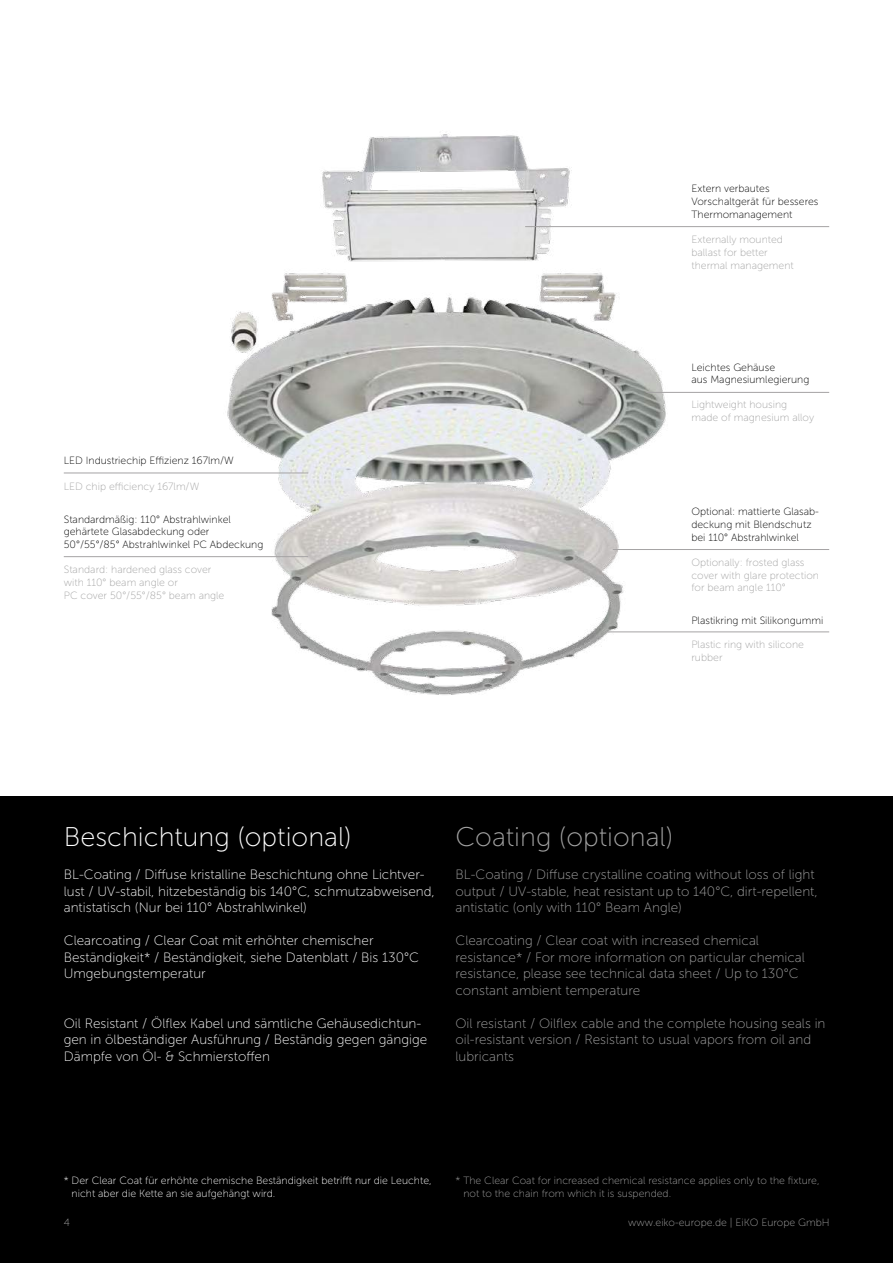
<style>
.page{position:relative;width:893px;height:1263px;background:#fff}
.page>*{position:absolute;margin:0;border:0;box-sizing:border-box;transform-origin:0 0}
.t1{font:27px "Museo Sans 100";color:#fff}
.t2{font:27px "Museo Sans 100";color:#a3a3a3}
.t3{font:13.5px/16.5px "Museo Sans 100";color:#a3a3a3}
.t4{font:13.5px/16.5px "Museo Sans 100";color:#fff}
.t5{font:10.5px/12.6px "Museo Sans 100";color:#a3a3a3}
.t6{font:10.5px/12.6px "Museo Sans 100";color:#000}
.t7{font:10.5px/12.6px "Museo Sans 100";color:#fff}
</style>
<div class="page">
<div style="left:0;top:796px;width:893px;height:467px;background:#000"></div>
<img style="left:202px;top:134px;width:484px;height:561px">
<hr style="left:64px;top:473px;width:244px;height:1px;background:#a5a3a4">
<hr style="left:525px;top:226px;width:304px;height:1px;background:#a5a3a4">
<hr style="left:646px;top:392px;width:183px;height:1px;background:#a5a3a4">
<hr style="left:613px;top:549px;width:216px;height:1px;background:#a5a3a4">
<hr style="left:605px;top:631px;width:224px;height:1px;background:#a5a3a4">
<hr style="left:64px;top:556px;width:244px;height:1px;background:#a5a3a4">
<p class="t6" style="left:691px;top:183px;width:129px">Extern verbautes<br>Vorschaltgerät für besseres<br>Thermomanagement</p>
<p class="t5" style="left:691px;top:234px;width:104px">Externally mounted ballast for better thermal management</p>
<p class="t6" style="left:691px;top:361px;width:120px">Leichtes Gehäuse<br>aus Magnesiumlegierung</p>
<p class="t6" style="left:64px;top:454px;width:172px">LED Industriechip Effizienz 167lm/W</p>
<p class="t5" style="left:64px;top:480px;width:137px">LED chip efficiency 167lm/W</p>
<p class="t6" style="left:64px;top:513px;width:201px">Standardmäßig: 110° Abstrahlwinkel gehärtete Glasabdeckung oder<br>50°/55°/85° Abstrahlwinkel PC Abdeckung</p>
<p class="t5" style="left:64px;top:564px;width:162px">Standard: hardened glass cover with 110° beam angle or<br>PC cover 50°/55°/85° beam angle</p>
<p class="t5" style="left:691px;top:399px;width:124px">Lightweight housing made of magnesium alloy</p>
<p class="t6" style="left:691px;top:505px;width:129px">Optional: mattierte Glasab&shy;deckung mit Blendschutz bei 110° Abstrahlwinkel</p>
<p class="t5" style="left:691px;top:556px;width:129px">Optionally: frosted glass cover with glare protection for beam angle 110°</p>
<p class="t6" style="left:691px;top:614px;width:134px">Plastikring mit Silikongummi</p>
<p class="t5" style="left:691px;top:638px;width:114px">Plastic ring with silicone rubber</p>
<h1 class="t1" style="left:64px;top:822px;width:289px">Beschichtung (optional)</h1>
<p class="t4" style="left:64px;top:866px;width:373px">BL-Coating / Diffuse kristalline Beschichtung ohne Lichtver&shy;lust / UV-stabil, hitzebeständig bis 140°C, schmutzabweisend, antistatisch (Nur bei 110° Abstrahlwinkel)</p>
<p class="t4" style="left:64px;top:932px;width:357px">Clearcoating / Clear Coat mit erhöhter chemischer<br>Beständigkeit* / Beständigkeit, siehe Datenblatt / Bis 130°C<br>Umgebungstemperatur</p>
<p class="t4" style="left:64px;top:1015px;width:365px">Oil Resistant / Ölflex Kabel und sämtliche Gehäusedichtun&shy;gen in ölbeständiger Ausführung / Beständig gegen gängige<br>Dämpfe von Öl- &amp; Schmierstoffen</p>
<h1 class="t2" style="left:455px;top:822px;width:219px">Coating (optional)</h1>
<p class="t3" style="left:455px;top:866px;width:364px">BL-Coating / Diffuse crystalline coating without loss of light output / UV-stable, heat resistant up to 140°C, dirt-repellent, antistatic (only with 110° Beam Angle)</p>
<p class="t3" style="left:455px;top:932px;width:351px">Clearcoating / Clear coat with increased chemical resistance* / For more information on particular chemical resistance, please see technical data sheet / Up to 130°C constant ambient temperature</p>
<p class="t3" style="left:455px;top:1015px;width:371px">Oil resistant / Oilflex cable and the complete housing seals in oil-resistant version / Resistant to usual vapors from oil and lubricants</p>
<p class="t7" style="left:72px;top:1174px;width:362px;text-indent:-8px">* Der Clear Coat für erhöhte chemische Beständigkeit betrifft nur die Leuchte, nicht aber die Kette an sie aufgehängt wird.</p>
<p class="t5" style="left:463px;top:1174px;width:358px;text-indent:-8px">* The Clear Coat for increased chemical resistance applies only to the fixture, not to the chain from which it is suspended.</p>
<p class="t5" style="left:64px;top:1216px;width:8px">4</p>
<p class="t5" style="left:628px;top:1216px;width:203px">www.eiko-europe.de | EiKO Europe GmbH</p>
</div>
